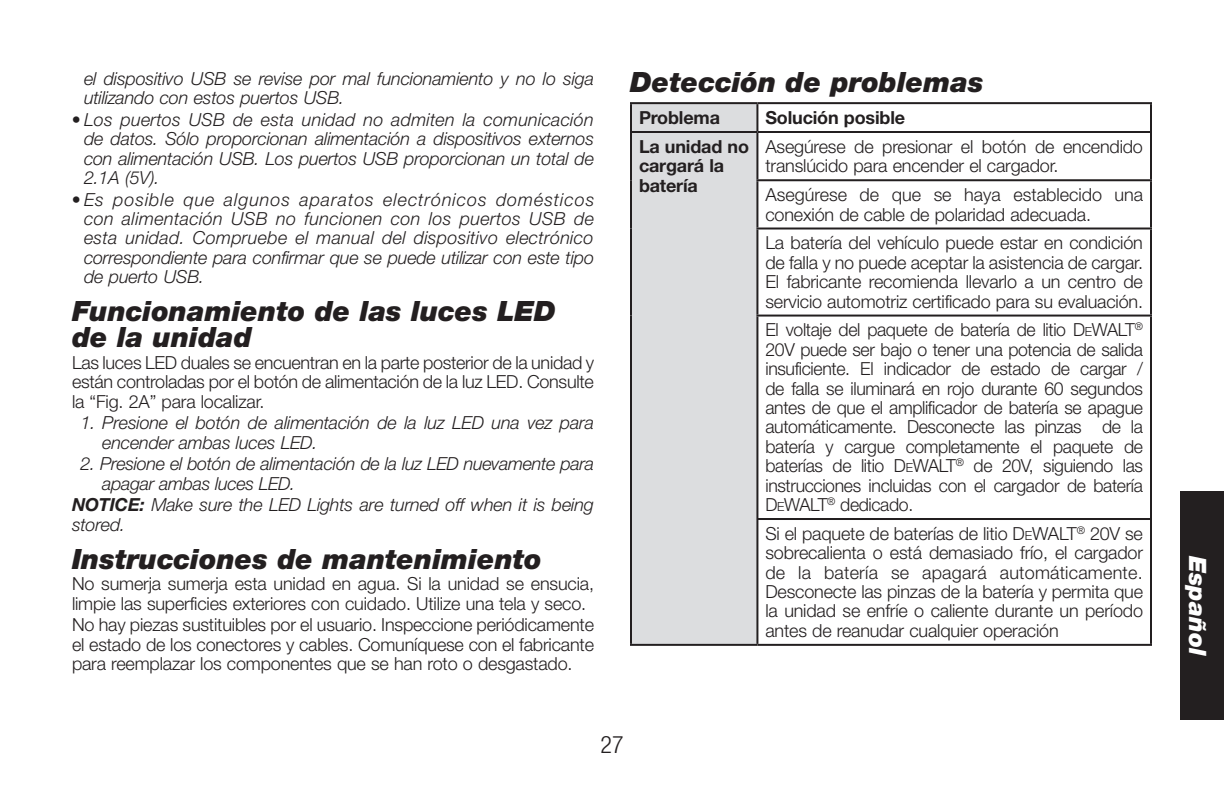
<style>
.page{position:relative;width:1224px;height:792px;background:#fff}
.page>*{position:absolute;margin:0;border:0;box-sizing:border-box;transform-origin:0 0}
.t1{font:italic 900 28px/26px "Helvetica Neue LT Std";color:#231f20}
.t2{font:italic 900 24px "Helvetica Neue LT Std";color:#fff}
.t3{font:300 condensed 24px "Helvetica Neue LT Std";color:#231f20}
.t4{font:300 18px/19.4px "Helvetica Neue LT Std";letter-spacing:-.01em;color:#231f20;text-align:justify}
.t5{font:italic 300 18px/19.4px "Helvetica Neue LT Std";letter-spacing:-.01em;color:#231f20}
.t6{font:700 18px/19.4px "Helvetica Neue LT Std";letter-spacing:-.01em;color:#231f20}
.s1{font-weight:700}
.s2{font-style:inherit}
.s3{font-size:12.6px}
</style>
<div class="page">
<div style="left:1180px;top:492px;width:44px;height:228px;background:#231f20"></div>
<div style="left:632px;top:104px;width:124px;height:540px;background:#dcdddf"></div>
<hr style="left:630px;top:102px;width:127px;height:2px;background:#231f20">
<hr style="left:630px;top:104px;width:2px;height:27px;background:#231f20">
<hr style="left:757px;top:102px;width:395px;height:2px;background:#231f20">
<hr style="left:756px;top:104px;width:2px;height:27px;background:#231f20">
<hr style="left:1150px;top:104px;width:2px;height:27px;background:#231f20">
<hr style="left:630px;top:131px;width:127px;height:2px;background:#231f20">
<hr style="left:630px;top:133px;width:2px;height:47px;background:#231f20">
<hr style="left:757px;top:131px;width:395px;height:2px;background:#231f20">
<hr style="left:756px;top:133px;width:2px;height:46px;background:#231f20">
<hr style="left:1150px;top:133px;width:2px;height:46px;background:#231f20">
<hr style="left:630px;top:180px;width:2px;height:49px;background:#231f20">
<hr style="left:756px;top:179px;width:396px;height:2px;background:#231f20">
<hr style="left:756px;top:181px;width:2px;height:47px;background:#231f20">
<hr style="left:1150px;top:181px;width:2px;height:47px;background:#231f20">
<hr style="left:630px;top:229px;width:2px;height:87px;background:#231f20">
<hr style="left:756px;top:228px;width:396px;height:2px;background:#231f20">
<hr style="left:756px;top:230px;width:2px;height:85px;background:#231f20">
<hr style="left:1150px;top:230px;width:2px;height:85px;background:#231f20">
<hr style="left:630px;top:316px;width:2px;height:203px;background:#231f20">
<hr style="left:756px;top:315px;width:396px;height:2px;background:#231f20">
<hr style="left:756px;top:317px;width:2px;height:201px;background:#231f20">
<hr style="left:1150px;top:317px;width:2px;height:201px;background:#231f20">
<hr style="left:630px;top:519px;width:2px;height:125px;background:#231f20">
<hr style="left:756px;top:518px;width:396px;height:2px;background:#231f20">
<hr style="left:756px;top:520px;width:2px;height:124px;background:#231f20">
<hr style="left:1150px;top:520px;width:2px;height:124px;background:#231f20">
<hr style="left:630px;top:644px;width:127px;height:2px;background:#231f20">
<hr style="left:757px;top:644px;width:395px;height:2px;background:#231f20">
<p class="t5" style="left:84px;top:69px;width:512px">el dispositivo USB se revise por mal funcionamiento y no lo siga utilizando con estos puertos USB.</p>
<p class="t5" style="left:84px;top:109px;width:512px;text-align:justify;text-indent:-12px">• Los puertos USB de esta unidad no admiten la comunicación de datos. Sólo proporcionan alimentación a dispositivos externos con alimentación USB. Los puertos USB proporcionan un total de 2.1A (5V).</p>
<p class="t5" style="left:84px;top:189px;width:512px;text-align:justify;text-indent:-12px">• Es posible que algunos aparatos electrónicos domésticos con alimentación USB no funcionen con los puertos USB de esta unidad. Compruebe el manual del dispositivo electrónico correspondiente para confirmar que se puede utilizar con este tipo de puerto USB.</p>
<h1 class="t1" style="left:72px;top:298px;width:485px">Funcionamiento de las luces LED de la unidad</h1>
<p class="t4" style="left:72px;top:352px;width:524px">Las luces LED duales se encuentran en la parte posterior de la unidad y están controladas por el botón de alimentación de la luz LED. Consulte la “Fig. 2A” para localizar.</p>
<p class="t5" style="left:102px;top:413px;width:493px;text-indent:-21px">1. Presione el botón de alimentación de la luz LED una vez para encender ambas luces LED.</p>
<p class="t5" style="left:102px;top:454px;width:493px;text-indent:-22px">2. Presione el botón de alimentación de la luz LED nuevamente para apagar ambas luces LED.</p>
<p class="t5" style="left:72px;top:495px;width:523px"><span class="s1">NOTICE:</span> Make sure the LED Lights are turned off when it is being stored.</p>
<h1 class="t1" style="left:72px;top:545px;width:471px">Instrucciones de mantenimiento</h1>
<p class="t4" style="left:72px;top:574px;width:524px">No sumerja sumerja esta unidad en agua. Si la unidad se ensucia, limpie las superficies exteriores con cuidado. Utilize una tela y seco.</p>
<p class="t4" style="left:72px;top:615px;width:524px">No hay piezas sustituibles por el usuario. Inspeccione periódicamente el estado de los conectores y cables. Comuníquese con el fabricante para reemplazar los componentes que se han roto o desgastado.</p>
<h1 class="t1" style="left:630px;top:68px;width:355px">Detección de problemas</h1>
<p class="t6" style="left:639px;top:107px;width:83px">Problema</p>
<p class="t6" style="left:765px;top:107px;width:141px">Solución posible</p>
<p class="t6" style="left:639px;top:136px;width:112px">La unidad no cargará la batería</p>
<p class="t4" style="left:765px;top:136px;width:379px">Asegúrese de presionar el botón de encendido translúcido para encender el cargador.</p>
<p class="t4" style="left:765px;top:185px;width:379px">Asegúrese de que se haya establecido una conexión de cable de polaridad adecuada.</p>
<p class="t4" style="left:765px;top:233px;width:379px">La batería del vehículo puede estar en condición de falla y no puede aceptar la asistencia de cargar.<br>El fabricante recomienda llevarlo a un centro de servicio automotriz certificado para su evaluación.</p>
<p class="t4" style="left:765px;top:320px;width:379px">El voltaje del paquete de batería de litio <span class="s2">D</span><span class="s3">E</span><span class="s2">WALT</span><sup>® </sup>20V puede ser bajo o tener una potencia de salida insuficiente. El indicador de estado de cargar / de falla se iluminará en rojo durante 60 segundos antes de que el amplificador de batería se apague automáticamente. Desconecte las pinzas de la batería y cargue completamente el paquete de baterías de litio <span class="s2">D</span><span class="s3">E</span><span class="s2">WALT</span><sup>®</sup> de 20V, siguiendo las instrucciones incluidas con el cargador de batería <span class="s2">D</span><span class="s3">E</span><span class="s2">WALT</span><sup>®</sup> dedicado.</p>
<p class="t4" style="left:765px;top:523px;width:379px">Si el paquete de baterías de litio <span class="s2">D</span><span class="s3">E</span><span class="s2">WALT</span><sup>®</sup> 20V se sobrecalienta o está demasiado frío, el cargador de la batería se apagará automáticamente.<br>Desconecte las pinzas de la batería y permita que la unidad se enfríe o caliente durante un período antes de reanudar cualquier operación</p>
<h2 class="t3" style="left:600px;top:731px;width:25px">27</h2>
<h2 class="t2" style="left:1212px;top:556px;width:101px;rotate:90deg">Español</h2>
</div>
